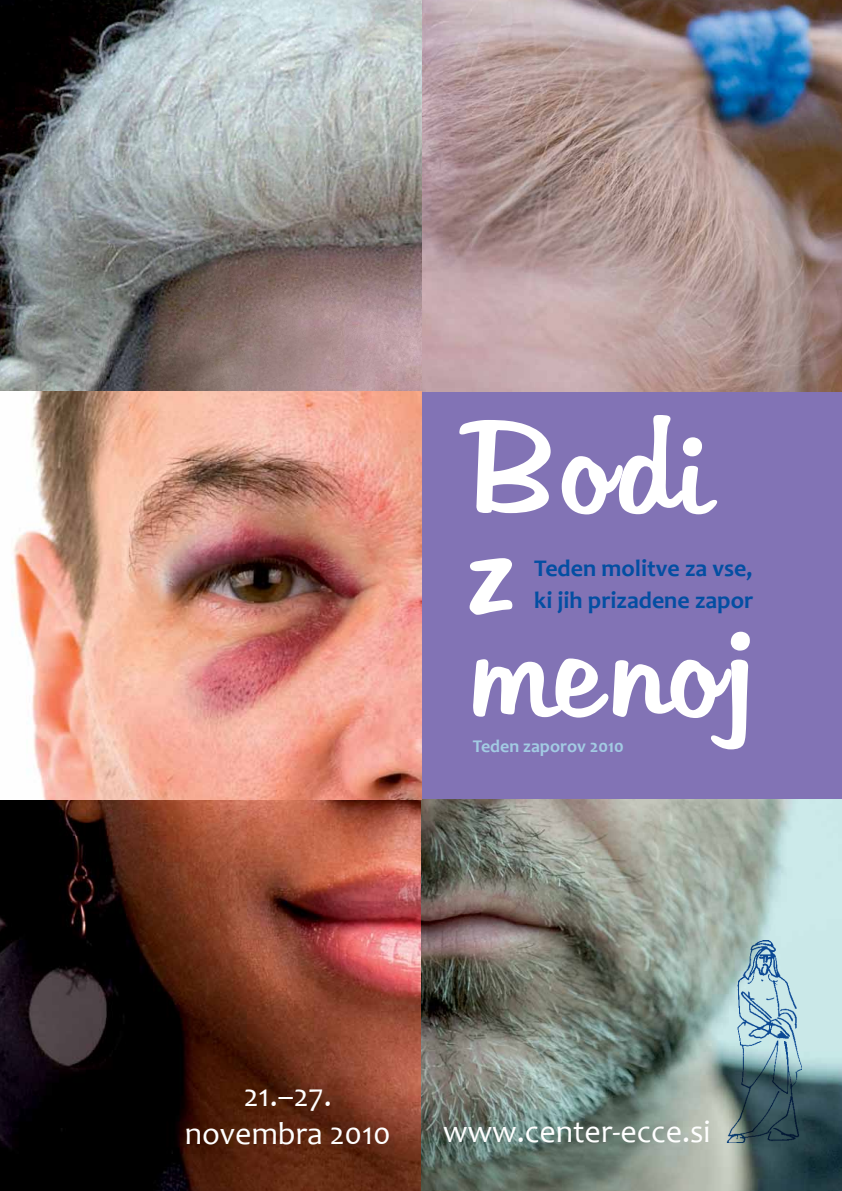
<style>
.page{position:relative;width:842px;height:1191px;background:#fff}
.page>*{position:absolute;margin:0;border:0;box-sizing:border-box;transform-origin:0 0}
.t1{font:500 118.2px/101.7px "Hudson";color:#fff}
.t2{font:32px/38.4px "Candara";color:#fff;text-align:center}
.t3{font:700 24px/32px "Candara";color:#034ea2}
.t4{font:700 18px "Candara";color:#a3cbe3}
</style>
<div class="page">
<div style="left:421px;top:391px;width:421px;height:408px;background:#8273b5"></div>
<img style="left:0;top:0;width:842px;height:391px">
<img style="left:0;top:799px;width:842px;height:392px">
<img style="left:12px;top:391px;width:409px;height:408px">
<img style="left:725px;top:940px;width:77px;height:202px">
<h1 class="t1" style="left:466px;top:421px;width:289px">Bodi z menoj</h1>
<p class="t3" style="left:534px;top:552px;width:221px">Teden molitve za vse, ki jih prizadene zapor</p>
<p class="t4" style="left:473px;top:735px;width:152px">Teden zaporov 2010</p>
<p class="t2" style="left:185px;top:1076px;width:208px">21.–27. novembra 2010</p>
<p class="t2" style="left:443px;top:1112px;width:269px">www.center-ecce.si</p>
</div>
